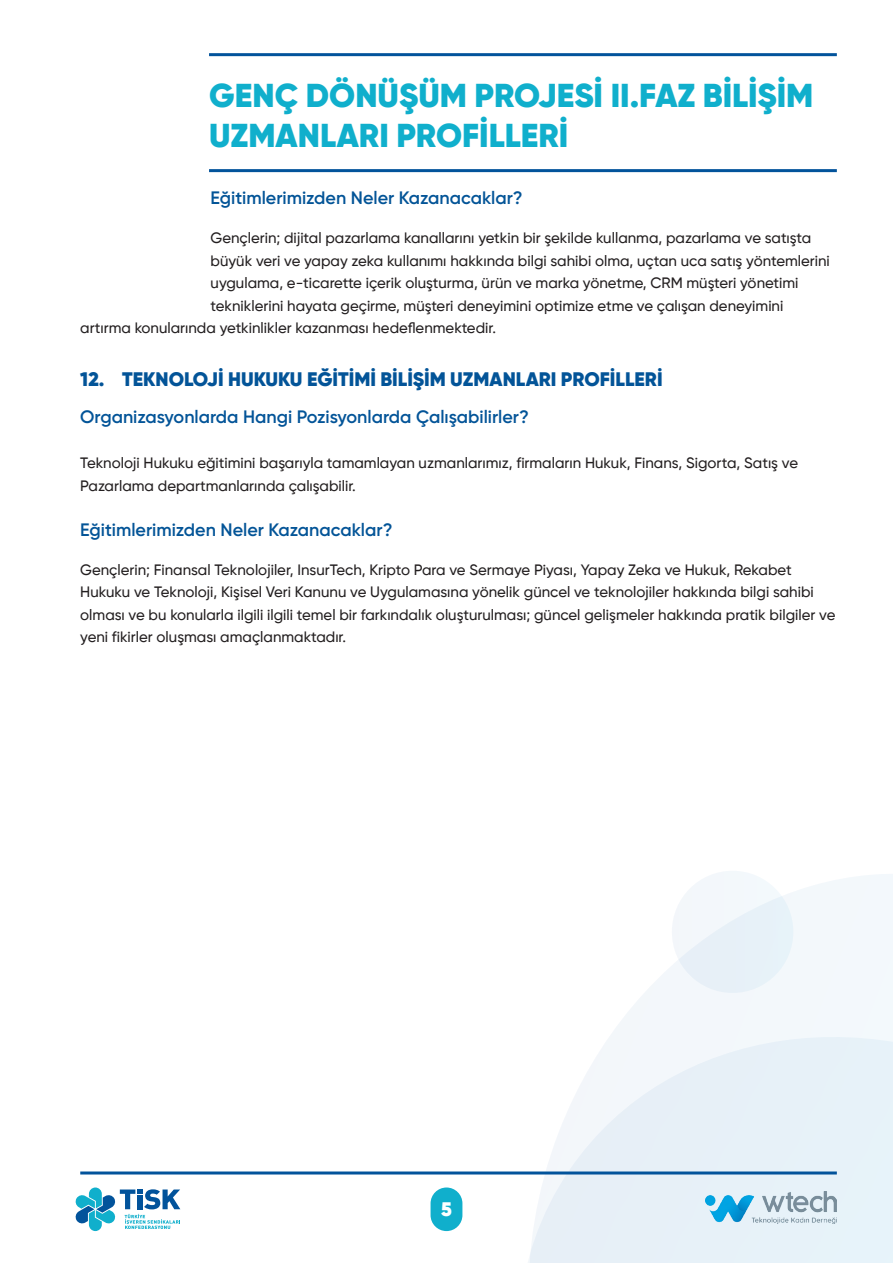
<style>
.page{position:relative;width:893px;height:1263px;background:#fff}
.page>*{position:absolute;margin:0;border:0;box-sizing:border-box;transform-origin:0 0}
.t1{font:900 33px/39.6px "Gilroy";color:#10afcc}
.t2{font:900 19.5px "Gilroy";color:#035498}
.t3{font:900 19.5px "Gilroy";color:#fff}
.t4{font:600 18px "Gilroy";color:#035497}
.t5{font:600 18px "Gilroy";color:#035498}
.t6{font:500 15px/22.5px "Gilroy";color:#231f20}
</style>
<div class="page">
<svg style="left:529px;top:874px;width:364px;height:389px"></svg>
<div style="left:672px;top:871px;width:121px;height:122px;background:#e7f2f9;border-radius:50%"></div>
<hr style="left:209px;top:53px;width:628px;height:3px;background:#02539b">
<hr style="left:209px;top:169px;width:628px;height:3px;background:#02539b">
<hr style="left:80px;top:1171px;width:757px;height:3px;background:#02539b">
<img style="left:706px;top:1192px;width:131px;height:31px">
<svg style="left:75px;top:1187px;width:105px;height:44px"></svg>
<div style="left:431px;top:1187px;width:31px;height:44px;background:#10afcc;border-radius:16px"></div>
<h1 class="t1" style="left:209px;top:76px;width:606px">GENÇ DÖNÜŞÜM PROJESİ II.FAZ BİLİŞİM<br>UZMANLARI PROFİLLERİ</h1>
<p class="t4" style="left:211px;top:187px;width:314px">Eğitimlerimizden Neler Kazanacaklar?</p>
<p class="t6" style="left:211px;top:227px;width:602px">Gençlerin; dijital pazarlama kanallarını yetkin bir şekilde kullanma, pazarlama ve satışta</p>
<p class="t6" style="left:211px;top:249px;width:621px">büyük veri ve yapay zeka kullanımı hakkında bilgi sahibi olma, uçtan uca satış yöntemlerini</p>
<p class="t6" style="left:211px;top:272px;width:590px">uygulama, e-ticarette içerik oluşturma, ürün ve marka yönetme, CRM müşteri yönetimi</p>
<p class="t6" style="left:211px;top:294px;width:574px">tekniklerini hayata geçirme, müşteri deneyimini optimize etme ve çalışan deneyimini</p>
<p class="t6" style="left:80px;top:317px;width:417px">artırma konularında yetkinlikler kazanması hedeflenmektedir.</p>
<h2 class="t2" style="left:80px;top:367px;width:584px">12. TEKNOLOJİ HUKUKU EĞİTİMİ BİLİŞİM UZMANLARI PROFİLLERİ</h2>
<p class="t5" style="left:80px;top:406px;width:450px">Organizasyonlarda Hangi Pozisyonlarda Çalışabilirler?</p>
<p class="t6" style="left:80px;top:452px;width:719px">Teknoloji Hukuku eğitimini başarıyla tamamlayan uzmanlarımız, firmaların Hukuk, Finans, Sigorta, Satış ve<br>Pazarlama departmanlarında çalışabilir.</p>
<p class="t4" style="left:80px;top:518px;width:314px">Eğitimlerimizden Neler Kazanacaklar?</p>
<p class="t6" style="left:80px;top:558px;width:757px">Gençlerin; Finansal Teknolojiler, InsurTech, Kripto Para ve Sermaye Piyası, Yapay Zeka ve Hukuk, Rekabet Hukuku ve Teknoloji, Kişisel Veri Kanunu ve Uygulamasına yönelik güncel ve teknolojiler hakkında bilgi sahibi olması ve bu konularla ilgili ilgili temel bir farkındalık oluşturulması; güncel gelişmeler hakkında pratik bilgiler ve yeni fikirler oluşması amaçlanmaktadır.</p>
<h2 class="t3" style="left:441px;top:1197px;width:12px">5</h2>
</div>
